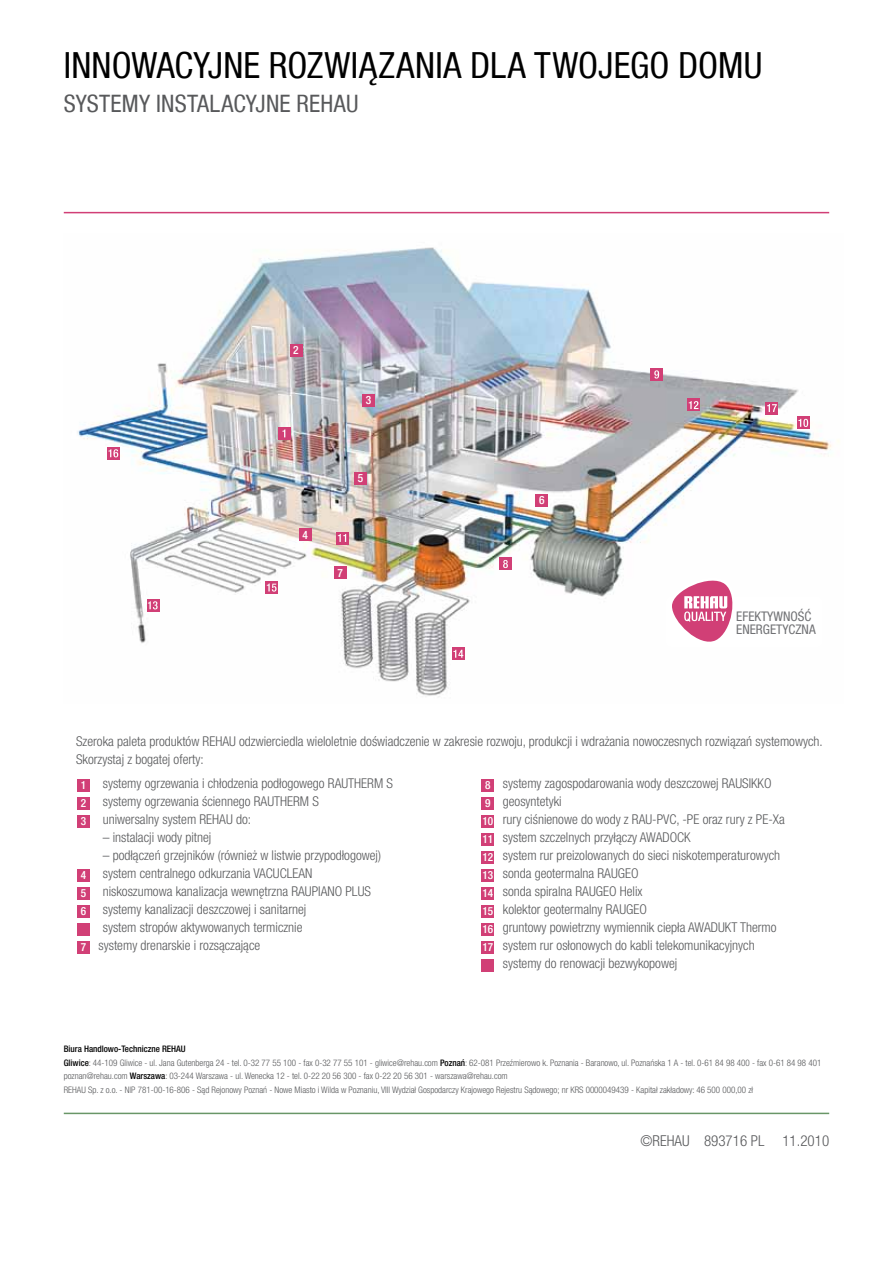
<style>
.page{position:relative;width:893px;height:1263px;background:#fff}
.page>*{position:absolute;margin:0;border:0;box-sizing:border-box;transform-origin:0 0}
.t1{font:condensed 36px "Helvetica Neue LT Com";letter-spacing:.005em;color:#000}
.t2{font:condensed 24px "Helvetica Neue LT Com";letter-spacing:.01em;color:#58595b}
.t3{font:300 condensed 15px "Helvetica Neue LT Com";color:#58595b}
.t4{font:300 condensed 13.5px/18px "Helvetica Neue LT Com";color:#58595b}
.t5{font:condensed 13.35px/12.8px "Helvetica Neue LT Com";color:#717275}
.t6{font:500 condensed 11.4px "Helvetica Neue LT Com";color:#fff}
.t7{font:300 condensed 9px/13.5px "Helvetica Neue LT Com";color:#58595b}
.s1{font-weight:500;font-size:11.25px;color:#fff}
.s2{font-weight:500;color:#000}
</style>
<div class="page">
<hr style="left:64px;top:212px;width:765px;height:1px;background:#d13f76">
<hr style="left:64px;top:1113px;width:765px;height:1px;background:#699667">
<img style="left:78px;top:247px;width:761px;height:450px">
<div style="left:536px;top:494px;width:12px;height:13px;background:#d13f76"></div>
<div style="left:334px;top:566px;width:13px;height:13px;background:#d13f76"></div>
<div style="left:650px;top:368px;width:13px;height:13px;background:#d13f76"></div>
<div style="left:290px;top:344px;width:12px;height:13px;background:#d13f76"></div>
<div style="left:362px;top:394px;width:13px;height:13px;background:#d13f76"></div>
<div style="left:299px;top:528px;width:12px;height:13px;background:#d13f76"></div>
<div style="left:354px;top:472px;width:13px;height:13px;background:#d13f76"></div>
<svg style="left:452px;top:648px;width:13px;height:12px"></svg>
<div style="left:278px;top:427px;width:13px;height:13px;background:#d13f76"></div>
<svg style="left:282px;top:429px;width:3px;height:8px"></svg>
<svg style="left:654px;top:370px;width:5px;height:8px"></svg>
<div style="left:499px;top:557px;width:13px;height:13px;background:#d13f76"></div>
<svg style="left:503px;top:560px;width:5px;height:8px"></svg>
<svg style="left:336px;top:532px;width:13px;height:13px"></svg>
<svg style="left:338px;top:534px;width:8px;height:8px"></svg>
<svg style="left:147px;top:599px;width:12px;height:13px"></svg>
<svg style="left:148px;top:601px;width:10px;height:8px"></svg>
<div style="left:265px;top:582px;width:13px;height:12px;background:#d13f76"></div>
<svg style="left:267px;top:583px;width:10px;height:9px"></svg>
<svg style="left:797px;top:417px;width:12px;height:12px"></svg>
<svg style="left:798px;top:419px;width:10px;height:8px"></svg>
<div style="left:766px;top:402px;width:12px;height:12px;background:#d13f76"></div>
<svg style="left:767px;top:404px;width:10px;height:8px"></svg>
<svg style="left:687px;top:399px;width:13px;height:12px"></svg>
<svg style="left:689px;top:401px;width:9px;height:8px"></svg>
<svg style="left:453px;top:650px;width:10px;height:8px"></svg>
<svg style="left:107px;top:447px;width:13px;height:12px"></svg>
<svg style="left:108px;top:449px;width:10px;height:8px"></svg>
<svg style="left:665px;top:578px;width:158px;height:70px"></svg>
<div style="left:77px;top:779px;width:13px;height:13px;background:#d13f76"></div>
<div style="left:77px;top:797px;width:13px;height:13px;background:#d13f76"></div>
<div style="left:77px;top:815px;width:13px;height:13px;background:#d13f76"></div>
<div style="left:77px;top:869px;width:13px;height:13px;background:#d13f76"></div>
<div style="left:77px;top:887px;width:13px;height:13px;background:#d13f76"></div>
<div style="left:77px;top:905px;width:13px;height:13px;background:#d13f76"></div>
<div style="left:77px;top:923px;width:13px;height:13px;background:#d13f76"></div>
<div style="left:77px;top:941px;width:13px;height:13px;background:#d13f76"></div>
<div style="left:482px;top:779px;width:12px;height:13px;background:#d13f76"></div>
<div style="left:482px;top:797px;width:12px;height:13px;background:#d13f76"></div>
<div style="left:482px;top:815px;width:12px;height:13px;background:#d13f76"></div>
<div style="left:482px;top:833px;width:12px;height:13px;background:#d13f76"></div>
<div style="left:482px;top:851px;width:12px;height:13px;background:#d13f76"></div>
<div style="left:482px;top:869px;width:12px;height:13px;background:#d13f76"></div>
<div style="left:482px;top:887px;width:12px;height:13px;background:#d13f76"></div>
<div style="left:482px;top:905px;width:12px;height:13px;background:#d13f76"></div>
<div style="left:482px;top:923px;width:12px;height:13px;background:#d13f76"></div>
<div style="left:482px;top:941px;width:12px;height:13px;background:#d13f76"></div>
<div style="left:482px;top:959px;width:12px;height:13px;background:#d13f76"></div>
<h1 class="t1" style="left:64px;top:44px;width:700px">INNOWACYJNE ROZWIĄZANIA DLA TWOJEGO DOMU</h1>
<h2 class="t2" style="left:64px;top:89px;width:296px">SYSTEMY INSTALACYJNE REHAU</h2>
<p class="t6" style="left:293px;top:343px;width:7px">2</p>
<p class="t6" style="left:302px;top:528px;width:7px">4</p>
<p class="t6" style="left:366px;top:393px;width:7px">3</p>
<p class="t6" style="left:358px;top:471px;width:7px">5</p>
<p class="t6" style="left:338px;top:566px;width:7px">7</p>
<p class="t6" style="left:539px;top:493px;width:7px">6</p>
<p class="t5" style="left:736px;top:609px;width:81px">EFEKTYWNOŚĆ<br>ENERGETYCZNA</p>
<p class="t4" style="left:76px;top:732px;width:748px">Szeroka paleta produktów REHAU odzwierciedla wieloletnie doświadczenie w zakresie rozwoju, produkcji i wdrażania nowoczesnych rozwiązań systemowych.<br>Skorzystaj z bogatej oferty:</p>
<p class="t4" style="left:485px;top:775px;width:288px"><span class="s1">8</span> systemy zagospodarowania wody deszczowej RAUSIKKO</p>
<p class="t4" style="left:485px;top:793px;width:78px"><span class="s1">9</span> geosyntetyki</p>
<p class="t4" style="left:483px;top:811px;width:304px"><span class="s1">10</span> rury ciśnienowe do wody z RAU-PVC, -PE oraz rury z PE-Xa</p>
<p class="t4" style="left:483px;top:829px;width:209px"><span class="s1">11</span> system szczelnych przyłączy AWADOCK</p>
<p class="t4" style="left:483px;top:847px;width:299px"><span class="s1">12</span> system rur preizolowanych do sieci niskotemperaturowych</p>
<p class="t4" style="left:483px;top:865px;width:158px"><span class="s1">13</span> sonda geotermalna RAUGEO</p>
<p class="t4" style="left:483px;top:883px;width:161px"><span class="s1">14</span> sonda spiralna RAUGEO Helix</p>
<p class="t4" style="left:483px;top:901px;width:166px"><span class="s1">15</span> kolektor geotermalny RAUGEO</p>
<p class="t4" style="left:483px;top:919px;width:296px"><span class="s1">16</span> gruntowy powietrzny wymiennik ciepła AWADUKT Thermo</p>
<p class="t4" style="left:483px;top:937px;width:274px"><span class="s1">17</span> system rur osłonowych do kabli telekomunikacyjnych</p>
<p class="t4" style="left:503px;top:955px;width:176px">systemy do renowacji bezwykopowej</p>
<p class="t4" style="left:81px;top:775px;width:314px"><span class="s1">1</span> systemy ogrzewania i chłodzenia podłogowego RAUTHERM S<br><span class="s1">2</span> systemy ogrzewania ściennego RAUTHERM S<br><span class="s1">3</span> uniwersalny system REHAU do:</p>
<p class="t4" style="left:103px;top:829px;width:110px">– instalacji wody pitnej</p>
<p class="t4" style="left:103px;top:846px;width:280px">– podłączeń grzejników (również w listwie przypodłogowej)</p>
<p class="t4" style="left:81px;top:865px;width:233px"><span class="s1">4</span> system centralnego odkurzania VACUCLEAN</p>
<p class="t4" style="left:81px;top:883px;width:291px"><span class="s1">5</span> niskoszumowa kanalizacja wewnętrzna RAUPIANO PLUS</p>
<p class="t4" style="left:81px;top:901px;width:227px"><span class="s1">6</span> systemy kanalizacji deszczowej i sanitarnej</p>
<p class="t4" style="left:103px;top:919px;width:201px">system stropów aktywowanych termicznie</p>
<p class="t4" style="left:81px;top:937px;width:181px"><span class="s1">7</span> systemy drenarskie i rozsączające</p>
<p class="t7" style="left:64px;top:1042px;width:759px"><span class="s2">Biura Handlowo-Techniczne REHAU<br>Gliwice</span>: 44-109 Gliwice - ul. Jana Gutenberga 24 - tel. 0-32 77 55 100 - fax 0-32 77 55 101 - gliwice@rehau.com <span class="s2">Poznań</span>: 62-081 Przeźmierowo k. Poznania - Baranowo, ul. Poznańska 1 A - tel. 0-61 84 98 400 - fax 0-61 84 98 401 poznan@rehau.com <span class="s2">Warszawa</span>: 03-244 Warszawa - ul. Wenecka 12 - tel. 0-22 20 56 300 - fax 0-22 20 56 301 - warszawa@rehau.com<br>REHAU Sp. z o.o. - NIP 781-00-16-806 - Sąd Rejonowy Poznań - Nowe Miasto i Wilda w Poznaniu, VIII Wydział Gospodarczy Krajowego Rejestru Sądowego; nr KRS 0000049439 - Kapitał zakładowy: 46 500 000,00 zł</p>
<p class="t3" style="left:641px;top:1132px;width:190px">©REHAU 893716 PL 11.2010</p>
</div>
